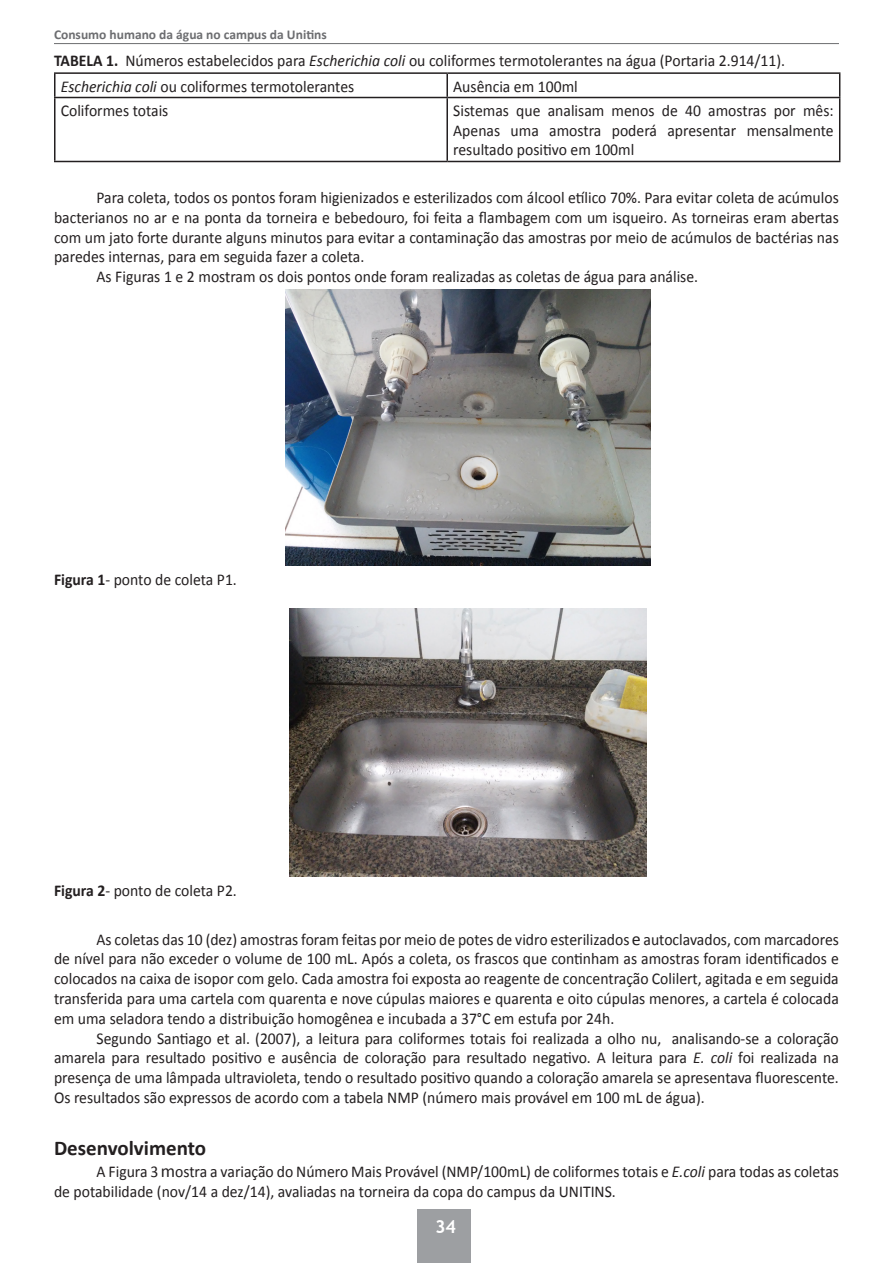
<style>
.page{position:relative;width:893px;height:1263px;background:#fff}
.page>*{position:absolute;margin:0;border:0;box-sizing:border-box;transform-origin:0 0}
.Titulo_2{font:700 21px "Calibri";color:#231f20}
.t1{font:700 18px "Trebuchet MS";color:#fff}
.texto{font:16.5px/19.8px "Calibri";color:#231f20;text-align:justify;scale:.95 1}
.Texto{font:700 13.5px "Calibri";color:#6c6d70}
.s1{font-weight:700}
.s2{font-style:italic}
.s3{font-size:18px}
</style>
<div class="page">
<div style="left:418px;top:1209px;width:53px;height:54px;background:#9d9fa2"></div>
<hr style="left:54px;top:72px;width:393px;height:2px;background:#231f20">
<hr style="left:54px;top:74px;width:2px;height:23px;background:#231f20">
<hr style="left:447px;top:72px;width:393px;height:2px;background:#231f20">
<hr style="left:446px;top:74px;width:2px;height:23px;background:#231f20">
<svg style="left:839px;top:74px;width:1px;height:23px"></svg>
<hr style="left:54px;top:97px;width:393px;height:1px;background:#231f20">
<hr style="left:54px;top:98px;width:2px;height:63px;background:#231f20">
<hr style="left:447px;top:97px;width:393px;height:1px;background:#231f20">
<hr style="left:446px;top:98px;width:2px;height:63px;background:#231f20">
<hr style="left:839px;top:98px;width:1px;height:63px;background:#231f20">
<hr style="left:54px;top:161px;width:393px;height:1px;background:#231f20">
<hr style="left:447px;top:161px;width:393px;height:1px;background:#231f20">
<img style="left:285px;top:290px;width:365px;height:275px">
<img style="left:289px;top:608px;width:357px;height:268px">
<hr style="left:54px;top:43px;width:785px;height:1px;background:#6c6d70">
<p class="Texto" style="left:54px;top:26px;width:274px">Consumo humano da água no campus da Unitins</p>
<p class="texto" style="left:54px;top:51px;width:771px"><span class="s1">TABELA 1.</span> Números estabelecidos para <span class="s2">Escherichia coli</span> ou coliformes termotolerantes na água (Portaria 2.914/11).</p>
<p class="texto" style="left:61px;top:76px;width:310px"><span class="s2">Escherichia coli</span> ou coliformes termotolerantes</p>
<p class="texto" style="left:453px;top:76px;width:133px">Ausência em 100ml</p>
<p class="texto" style="left:61px;top:101px;width:115px">Coliformes totais</p>
<p class="texto" style="left:453px;top:101px;width:402px">Sistemas que analisam menos de 40 amostras por mês:<br>Apenas uma amostra poderá apresentar mensalmente resultado positivo em 100ml</p>
<p class="texto" style="left:54px;top:188px;width:828px;text-indent:43px">Para coleta, todos os pontos foram higienizados e esterilizados com álcool etílico 70%. Para evitar coleta de acúmulos bacterianos no ar e na ponta da torneira e bebedouro, foi feita a flambagem com um isqueiro. As torneiras eram abertas com um jato forte durante alguns minutos para evitar a contaminação das amostras por meio de acúmulos de bactérias nas paredes internas, para em seguida fazer a coleta.</p>
<p class="texto" style="left:97px;top:267px;width:635px">As Figuras 1 e 2 mostram os dois pontos onde foram realizadas as coletas de água para análise.</p>
<p class="texto" style="left:54px;top:570px;width:194px"><span class="s1">Figura 1</span>- ponto de coleta P1.</p>
<p class="texto" style="left:54px;top:881px;width:194px"><span class="s1">Figura 2</span>- ponto de coleta P2.</p>
<p class="texto" style="left:54px;top:929px;width:828px;text-indent:43px">As coletas das 10 (dez) amostras foram feitas por meio de potes de vidro esterilizados <span class="s3">e</span> autoclavados, com marcadores de nível para não exceder o volume de 100 mL. Após a coleta, os frascos que continham as amostras foram identificados e colocados na caixa de isopor com gelo. Cada amostra foi exposta ao reagente de concentração Colilert, agitada e em seguida transferida para uma cartela com quarenta e nove cúpulas maiores e quarenta e oito cúpulas menores, a cartela é colocada em uma seladora tendo a distribuição homogênea e incubada a 37°C em estufa por 24h.</p>
<p class="texto" style="left:54px;top:1028px;width:828px;text-indent:43px">Segundo Santiago et al. (2007), a leitura para coliformes totais foi realizada a olho nu, analisando-se a coloração amarela para resultado positivo e ausência de coloração para resultado negativo. A leitura para <span class="s2">E. coli</span> foi realizada na presença de uma lâmpada ultravioleta, tendo o resultado positivo quando a coloração amarela se apresentava fluorescente.<br>Os resultados são expressos de acordo com a tabela NMP (número mais provável em 100 mL de água).</p>
<p class="Titulo_2" style="left:54px;top:1135px;width:154px">Desenvolvimento</p>
<p class="texto" style="left:54px;top:1161px;width:828px;text-indent:43px">A Figura 3<span class="s3">m</span>ostra a variação do Número Mais Provável (NMP/100mL) de coliformes totais e <span class="s2">E.coli</span> para todas as coletas de potabilidade (nov/14 a dez/14), avaliadas na torneira da copa do campus da UNITINS.</p>
<p class="t1" style="left:435px;top:1215px;width:23px">34</p>
</div>
